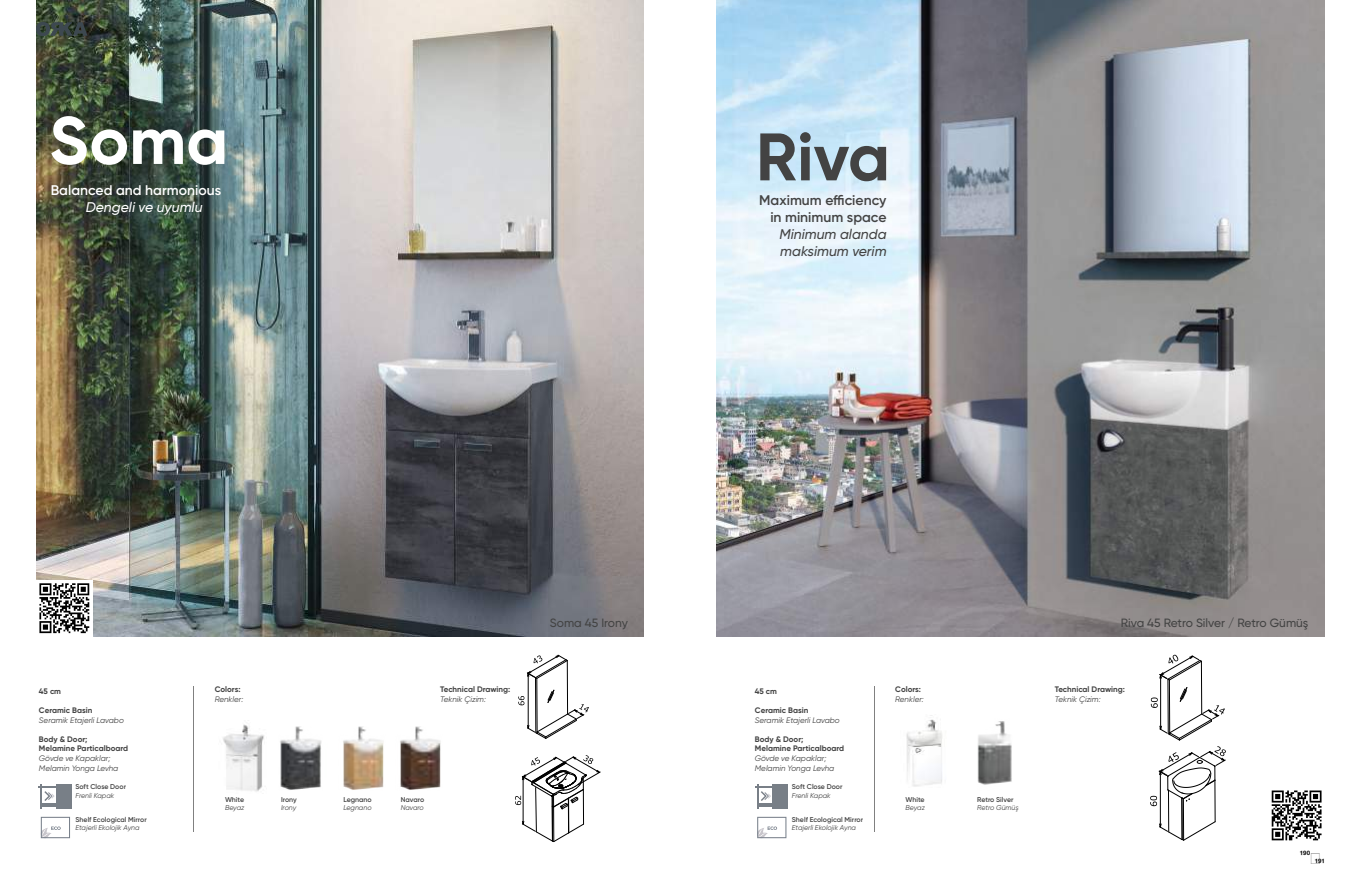
<style>
.page{position:relative;width:1361px;height:879px;background:#fff}
.page>*{position:absolute;margin:0;border:0;box-sizing:border-box;transform-origin:0 0}
.t1{font:700 67px "Gilroy";color:#fff}
.t2{font:700 67px "Gilroy";color:#434343}
.t3{font:200 21px "Helvetica Neue";color:#000}
.t4{font:600 14px/16.8px "Gilroy";color:#434343;text-align:right}
.t5{font:italic 500 14px/16.8px "Gilroy";color:#434343}
.t6{font:600 14px "Gilroy";color:#fff}
.t7{font:italic 500 14px "Gilroy";color:#fff}
.t8{font:500 12px "Gilroy";color:#434343}
.t9{font:italic 8px/9.6px "Gilroy";color:#434343}
.t10{font:700 8px/9.6px "Gilroy";color:#434343}
.t11{font:600 7px "Gilroy";color:#434343}
.t12{font:italic 7px "Gilroy";color:#434343}
.t13{font:700 6px "Helvetica Turk";letter-spacing:.005em;color:#000}
</style>
<div class="page">
<img style="left:36px;top:0;width:608px;height:636px">
<img style="left:223px;top:724px;width:41px;height:68px">
<img style="left:280px;top:726px;width:42px;height:64px">
<img style="left:343px;top:726px;width:41px;height:64px">
<img style="left:400px;top:726px;width:41px;height:64px">
<hr style="left:193px;top:686px;width:1px;height:145px;background:#808080">
<svg style="left:518px;top:654px;width:71px;height:85px"></svg>
<svg style="left:515px;top:755px;width:86px;height:87px"></svg>
<img style="left:716px;top:0;width:608px;height:636px">
<img style="left:906px;top:715px;width:36px;height:72px">
<img style="left:977px;top:721px;width:35px;height:64px">
<hr style="left:874px;top:686px;width:1px;height:145px;background:#808080">
<hr style="left:1160px;top:771px;width:1px;height:56px;background:#000">
<hr style="left:1168px;top:790px;width:1px;height:42px;background:#000">
<hr style="left:1214px;top:780px;width:1px;height:41px;background:#000">
<hr style="left:1183px;top:799px;width:1px;height:41px;background:#000">
<svg style="left:1159px;top:821px;width:56px;height:19px"></svg>
<hr style="left:1181px;top:798px;width:1px;height:41px;background:#000">
<svg style="left:1151px;top:655px;width:74px;height:85px"></svg>
<svg style="left:1150px;top:746px;width:76px;height:60px"></svg>
<div style="left:56px;top:784px;width:15px;height:24px;background:#787f87"></div>
<svg style="left:39px;top:784px;width:17px;height:24px"></svg>
<svg style="left:41px;top:817px;width:29px;height:21px"></svg>
<div style="left:772px;top:784px;width:16px;height:24px;background:#787f87"></div>
<svg style="left:755px;top:784px;width:17px;height:24px"></svg>
<svg style="left:757px;top:817px;width:29px;height:21px"></svg>
<svg style="left:1271px;top:790px;width:50px;height:50px"></svg>
<div style="left:36px;top:580px;width:57px;height:56px;background:#fff"></div>
<svg style="left:39px;top:583px;width:50px;height:50px"></svg>
<svg style="left:36px;top:22px;width:52px;height:14px"></svg>
<h1 class="t1" style="left:49px;top:99px;width:180px">Soma</h1>
<h3 class="t6" style="left:51px;top:182px;width:172px">Balanced and harmonious</h3>
<h3 class="t7" style="left:86px;top:199px;width:118px">Dengeli ve uyumlu</h3>
<h1 class="t2" style="left:756px;top:115px;width:135px">Riva</h1>
<h3 class="t4" style="left:759px;top:192px;width:129px">Maximum efficiency in minimum space</h3>
<h3 class="t5" style="left:779px;top:226px;width:109px">Minimum alanda maksimum verim</h3>
<p class="t10" style="left:39px;top:686px;width:24px">45 cm</p>
<p class="t10" style="left:39px;top:705px;width:55px">Ceramic Basin</p>
<p class="t9" style="left:39px;top:715px;width:86px">Seramik Etajerli Lavabo</p>
<p class="t10" style="left:39px;top:734px;width:91px">Body &amp; Door;<br>Melamine Particalboard</p>
<p class="t9" style="left:39px;top:753px;width:81px">Gövde ve Kapaklar;<br>Melamin Yonga Levha</p>
<p class="t11" style="left:75px;top:782px;width:52px">Soft Close Door</p>
<p class="t12" style="left:75px;top:791px;width:40px">Frenli Kapak</p>
<p class="t11" style="left:76px;top:815px;width:73px">Shelf Ecological Mirror</p>
<p class="t12" style="left:76px;top:823px;width:66px">Etajerli Ekolojik Ayna</p>
<p class="t10" style="left:215px;top:684px;width:27px">Colors:</p>
<p class="t9" style="left:215px;top:694px;width:30px">Renkler:</p>
<p class="t11" style="left:225px;top:795px;width:21px">White</p>
<p class="t12" style="left:225px;top:803px;width:21px">Beyaz</p>
<p class="t11" style="left:281px;top:795px;width:17px">Irony</p>
<p class="t12" style="left:281px;top:803px;width:17px">Irony</p>
<p class="t10" style="left:440px;top:684px;width:72px">Technical Drawing:</p>
<p class="t9" style="left:440px;top:694px;width:47px">Teknik Çizim:</p>
<p class="t11" style="left:343px;top:795px;width:30px">Legnano</p>
<p class="t12" style="left:343px;top:803px;width:30px">Legnano</p>
<p class="t11" style="left:401px;top:795px;width:25px">Navaro</p>
<p class="t12" style="left:401px;top:803px;width:25px">Navaro</p>
<h3 class="t8" style="left:550px;top:616px;width:80px">Soma 45 Irony</h3>
<p class="t10" style="left:755px;top:686px;width:24px">45 cm</p>
<p class="t10" style="left:755px;top:705px;width:55px">Ceramic Basin</p>
<p class="t9" style="left:755px;top:715px;width:86px">Seramik Etajerli Lavabo</p>
<p class="t10" style="left:755px;top:734px;width:91px">Body &amp; Door;<br>Melamine Particalboard</p>
<p class="t9" style="left:755px;top:753px;width:81px">Gövde ve Kapaklar;<br>Melamin Yonga Levha</p>
<p class="t11" style="left:792px;top:782px;width:52px">Soft Close Door</p>
<p class="t12" style="left:792px;top:791px;width:40px">Frenli Kapak</p>
<p class="t11" style="left:792px;top:815px;width:73px">Shelf Ecological Mirror</p>
<p class="t12" style="left:792px;top:823px;width:66px">Etajerli Ekolojik Ayna</p>
<p class="t10" style="left:895px;top:684px;width:27px">Colors:</p>
<p class="t9" style="left:895px;top:694px;width:30px">Renkler:</p>
<p class="t11" style="left:905px;top:795px;width:21px">White</p>
<p class="t12" style="left:905px;top:803px;width:21px">Beyaz</p>
<h3 class="t8" style="left:1120px;top:616px;width:189px">Riva 45 Retro Silver / Retro Gümüş</h3>
<p class="t10" style="left:1054px;top:684px;width:72px">Technical Drawing:</p>
<p class="t9" style="left:1054px;top:694px;width:47px">Teknik Çizim:</p>
<p class="t11" style="left:977px;top:795px;width:38px">Retro Silver</p>
<p class="t12" style="left:977px;top:803px;width:43px">Retro Gümüş</p>
<p class="t13" style="left:1299px;top:848px;width:12px">190</p>
<h2 class="t3" style="left:1310px;top:840px;width:8px">/</h2>
<p class="t13" style="left:1315px;top:856px;width:12px">191</p>
</div>
